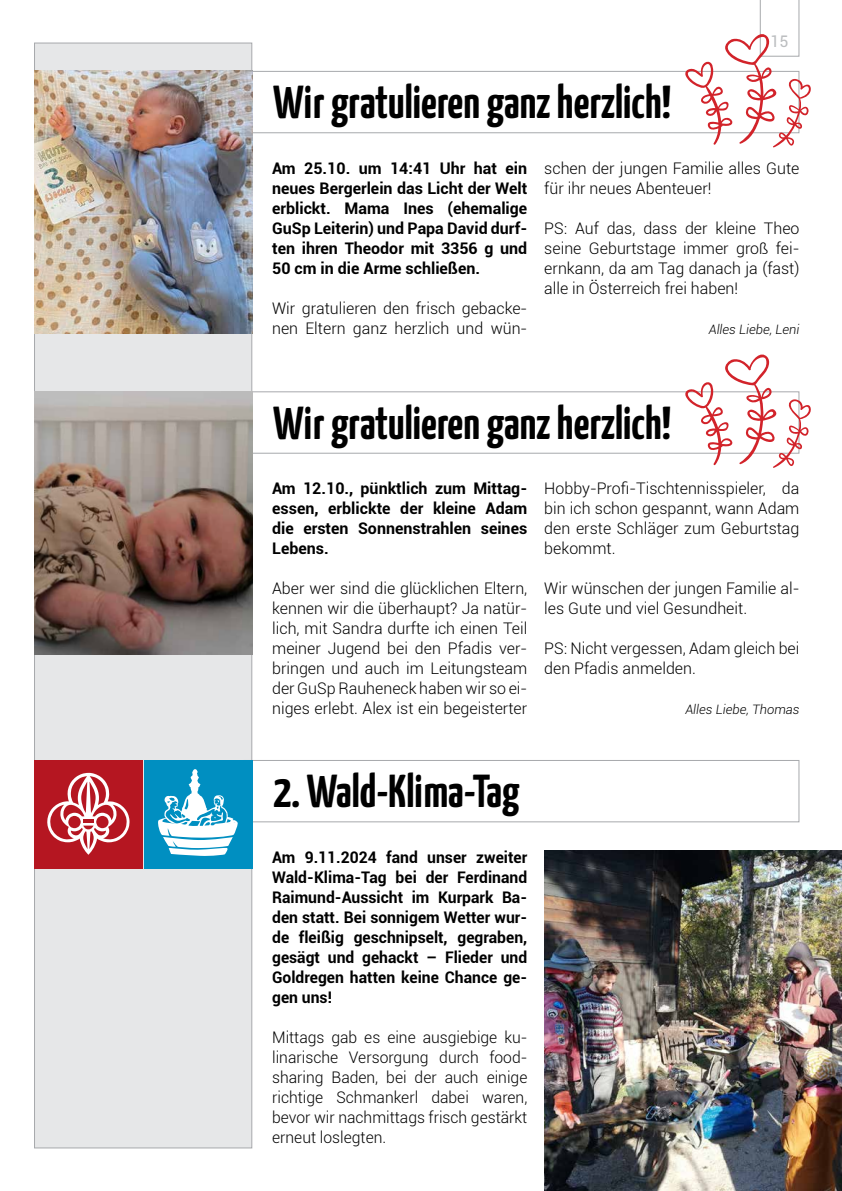
<style>
.page{position:relative;width:842px;height:1191px;background:#fff}
.page>*{position:absolute;margin:0;border:0;box-sizing:border-box;transform-origin:0 0}
.t1{font:700 46px "Yanone Kaffeesatz";color:#000}
.t2{font:300 16px/20px "Roboto";color:#000}
.t3{font:700 16px/20px "Roboto";color:#000;text-align:justify}
.t4{font:16px "Roboto";color:#bcbec0}
.t5{font:italic 300 13px "Roboto";color:#000}
</style>
<div class="page">
<div style="left:34px;top:43px;width:218px;height:1105px;background:#e6e7e8;border:1px solid #a7a9ac"></div>
<div style="left:244px;top:71px;width:555px;height:62px;border:1px solid #a7a9ac"></div>
<img style="left:34px;top:71px;width:218px;height:263px">
<svg style="left:684px;top:0;width:127px;height:148px"></svg>
<div style="left:244px;top:391px;width:555px;height:63px;border:1px solid #a7a9ac"></div>
<img style="left:34px;top:391px;width:218px;height:263px">
<svg style="left:684px;top:354px;width:127px;height:114px"></svg>
<div style="left:244px;top:760px;width:555px;height:62px;border:1px solid #a7a9ac"></div>
<div style="left:144px;top:760px;width:108px;height:108px;background:#008fc1"></div>
<svg style="left:158px;top:769px;width:80px;height:87px"></svg>
<div style="left:34px;top:760px;width:109px;height:108px;background:#b51621"></div>
<svg style="left:47px;top:773px;width:83px;height:81px"></svg>
<img style="left:544px;top:850px;width:298px;height:341px">
<p class="t4" style="left:771px;top:30px;width:20px">15</p>
<h1 class="t1" style="left:273px;top:70px;width:399px">Wir gratulieren ganz herzlich!</h1>
<p class="t3" style="left:272px;top:157px;width:257px">Am 25.10. um 14:41 Uhr hat ein neues Bergerlein das Licht der Welt erblickt. Mama Ines (ehemalige GuSp Leiterin) und Papa David durf&shy;ten ihren Theodor mit 3356 g und 50 cm in die Arme schließen.</p>
<p class="t2" style="left:272px;top:297px;width:257px">Wir gratulieren den frisch gebacke&shy;nen Eltern ganz herzlich und wün-</p>
<p class="t2" style="left:544px;top:157px;width:257px">schen der jungen Familie alles Gute für ihr neues Abenteuer!</p>
<p class="t2" style="left:544px;top:217px;width:257px;text-align:justify">PS: Auf das, dass der kleine Theo seine Geburtstage immer groß fei&shy;ernkann, da am Tag danach ja (fast) alle in Österreich frei haben!</p>
<p class="t5" style="left:709px;top:320px;width:92px">Alles Liebe, Leni</p>
<h1 class="t1" style="left:273px;top:390px;width:399px">Wir gratulieren ganz herzlich!</h1>
<p class="t3" style="left:272px;top:478px;width:257px">Am 12.10., pünktlich zum Mittag&shy;essen, erblickte der kleine Adam die ersten Sonnenstrahlen seines Lebens.</p>
<p class="t2" style="left:272px;top:578px;width:257px;text-align:justify">Aber wer sind die glücklichen Eltern, kennen wir die überhaupt? Ja natür&shy;lich, mit Sandra durfte ich einen Teil meiner Jugend bei den Pfadis ver&shy;bringen und auch im Leitungsteam der GuSp Rauheneck haben wir so ei&shy;niges erlebt. Alex ist ein begeisterter</p>
<p class="t2" style="left:544px;top:478px;width:257px;text-align:justify">Hobby-Profi-Tischtennisspieler, da bin ich schon gespannt, wann Adam den erste Schläger zum Geburtstag bekommt.</p>
<p class="t2" style="left:544px;top:578px;width:257px">Wir wünschen der jungen Familie al&shy;les Gute und viel Gesundheit.</p>
<p class="t2" style="left:544px;top:638px;width:257px">PS: Nicht vergessen, Adam gleich bei den Pfadis anmelden.</p>
<p class="t5" style="left:685px;top:700px;width:116px">Alles Liebe, Thomas</p>
<h1 class="t1" style="left:273px;top:758px;width:248px">2. Wald-Klima-Tag</h1>
<p class="t3" style="left:272px;top:846px;width:257px">Am 9.11.2024 fand unser zweiter Wald-Klima-Tag bei der Ferdinand Raimund-Aussicht im Kurpark Ba&shy;den statt. Bei sonnigem Wetter wur&shy;de fleißig geschnipselt, gegraben, gesägt und gehackt – Flieder und Goldregen hatten keine Chance ge&shy;gen uns!</p>
<p class="t2" style="left:272px;top:1026px;width:257px">Mittags gab es eine ausgiebige ku&shy;linarische Versorgung durch food&shy;sharing Baden, bei der auch einige richtige Schmankerl dabei waren, bevor wir nachmittags frisch gestärkt erneut loslegten.</p>
</div>
